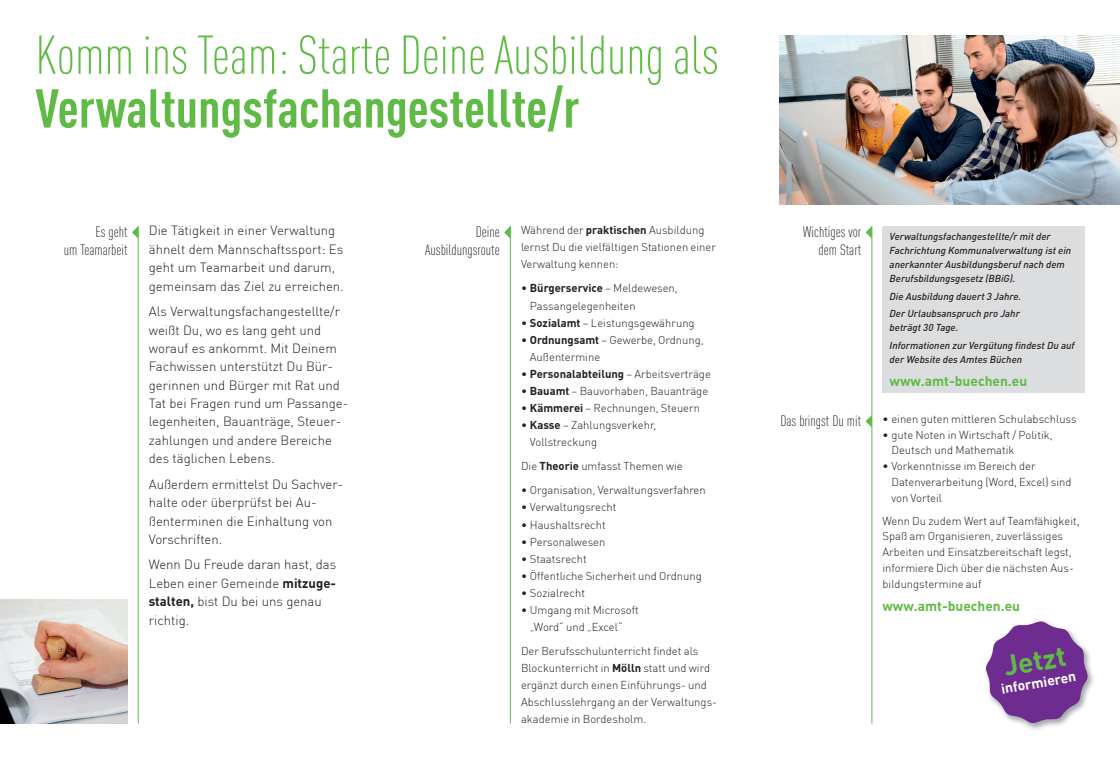
<style>
.page{position:relative;width:1120px;height:759px;background:#fff}
.page>*{position:absolute;margin:0;border:0;box-sizing:border-box;transform-origin:0 0}
.t1{font:300 53.75px "DIN Cond";color:#60bb46}
.t2{font:700 53.75px "DIN Cond";color:#60bb46}
.t3{font:700 28px "DIN Pro";color:#60bb46}
.t4{font:300 15px/18px "DIN Cond";color:#231f20;text-align:right}
.t5{font:700 14px "DIN Pro";color:#fff}
.t6{font:700 13.75px "DIN Pro";color:#60bb46}
.t7{font:300 13.12px/18.4px "DIN Pro";color:#231f20}
.t8{font:300 11.25px/17px "DIN Pro";color:#231f20}
.t9{font:italic 500 10px/14px "DIN";color:#231f20}
.s1{font-weight:700}
</style>
<div class="page">
<hr style="left:138px;top:226px;width:1px;height:497px;background:#60bb46">
<hr style="left:510px;top:226px;width:1px;height:497px;background:#60bb46">
<hr style="left:871px;top:226px;width:1px;height:497px;background:#60bb46">
<svg style="left:132px;top:226px;width:6px;height:12px"></svg>
<svg style="left:504px;top:226px;width:6px;height:12px"></svg>
<svg style="left:865px;top:226px;width:7px;height:12px"></svg>
<svg style="left:865px;top:415px;width:7px;height:12px"></svg>
<div style="left:882px;top:226px;width:202px;height:167px;background:#dcdddf"></div>
<img style="left:780px;top:35px;width:340px;height:170px">
<img style="left:0;top:599px;width:128px;height:124px">
<img style="left:1020px;top:652px;width:74px;height:78px">
<svg style="left:985px;top:621px;width:103px;height:102px"></svg>
<h1 class="t1" style="left:35px;top:24px;width:685px">Komm ins Team: Starte Deine Ausbildung als</h1>
<h1 class="t2" style="left:35px;top:76px;width:545px">Verwaltungsfachangestellte/r</h1>
<p class="t8" style="left:521px;top:221px;width:196px">Während der <span class="s1">praktischen</span> Ausbildung lernst Du die vielfältigen Stationen einer<br>Verwaltung kennen:</p>
<p class="t8" style="left:530px;top:279px;width:149px;text-indent:-9px">• <span class="s1">Bürgerservice</span> – Meldewesen,<br>Passangelegenheiten</p>
<p class="t8" style="left:521px;top:314px;width:175px">• <span class="s1">Sozialamt</span> – Leistungsgewährung</p>
<p class="t8" style="left:530px;top:331px;width:175px;text-indent:-9px">• <span class="s1">Ordnungsamt</span> – Gewerbe, Ordnung,<br>Außentermine</p>
<p class="t8" style="left:521px;top:365px;width:191px">• <span class="s1">Personalabteilung</span> – Arbeitsverträge</p>
<p class="t8" style="left:521px;top:382px;width:189px">• <span class="s1">Bauamt</span> – Bauvorhaben, Bauanträge</p>
<p class="t8" style="left:521px;top:399px;width:181px">• <span class="s1">Kämmerei</span> – Rechnungen, Steuern</p>
<p class="t8" style="left:530px;top:416px;width:128px;text-indent:-9px">• <span class="s1">Kasse</span> – Zahlungsverkehr,<br>Vollstreckung</p>
<p class="t8" style="left:521px;top:457px;width:163px">Die <span class="s1">Theorie</span> umfasst Themen wie</p>
<p class="t8" style="left:521px;top:481px;width:186px">• Organisation, Verwaltungsverfahren</p>
<p class="t8" style="left:521px;top:498px;width:97px">• Verwaltungsrecht</p>
<p class="t8" style="left:521px;top:515px;width:86px">• Haushaltsrecht</p>
<p class="t8" style="left:521px;top:532px;width:86px">• Personalwesen</p>
<p class="t8" style="left:521px;top:549px;width:67px">• Staatsrecht</p>
<p class="t8" style="left:521px;top:567px;width:182px">• Öffentliche Sicherheit und Ordnung</p>
<p class="t8" style="left:521px;top:584px;width:65px">• Sozialrecht</p>
<p class="t8" style="left:530px;top:601px;width:111px;text-indent:-9px">• Umgang mit Microsoft „Word“ und „Excel“</p>
<p class="t8" style="left:521px;top:642px;width:197px">Der Berufsschulunterricht findet als Blockunterricht in <span class="s1">Mölln</span> statt und wird ergänzt durch einen Einführungs- und Abschlusslehrgang an der Verwaltungs&shy;akademie in Bordesholm.</p>
<p class="t7" style="left:149px;top:221px;width:196px">Die Tätigkeit in einer Verwaltung ähnelt dem Mannschaftssport: Es geht um Teamarbeit und darum, gemeinsam das Ziel zu erreichen.</p>
<p class="t7" style="left:149px;top:302px;width:201px">Als Verwaltungsfachangestellte/r weißt Du, wo es lang geht und worauf es ankommt. Mit Deinem<br>Fachwissen unterstützt Du Bür&shy;gerinnen und Bürger mit Rat und<br>Tat bei Fragen rund um Passange&shy;legenheiten, Bauanträge, Steuer&shy;zahlungen und andere Bereiche des täglichen Lebens.</p>
<p class="t7" style="left:149px;top:474px;width:196px">Außerdem ermittelst Du Sachver&shy;halte oder überprüfst bei Au&shy;ßenterminen die Einhaltung von<br>Vorschriften.</p>
<p class="t7" style="left:149px;top:555px;width:189px">Wenn Du Freude daran hast, das<br>Leben einer Gemeinde <span class="s1">mitzuge&shy;stalten,</span> bist Du bei uns genau richtig.</p>
<h3 class="t4" style="left:64px;top:222px;width:65px">Es geht<br>um Teamarbeit</h3>
<h3 class="t4" style="left:425px;top:222px;width:76px">Deine<br>Ausbildungsroute</h3>
<h3 class="t4" style="left:803px;top:222px;width:59px">Wichtiges vor dem Start</h3>
<h3 class="t4" style="left:780px;top:411px;width:82px">Das bringst Du mit</h3>
<p class="t9" style="left:889px;top:229px;width:183px">Verwaltungsfachangestellte/r mit der Fachrichtung Kommunalverwaltung ist ein anerkannter Ausbildungsberuf nach dem Berufsbildungsgesetz (BBiG).</p>
<p class="t9" style="left:889px;top:287px;width:133px;line-height:17.5px">Die Ausbildung dauert 3 Jahre.<br>Der Urlaubsanspruch pro Jahr</p>
<p class="t9" style="left:889px;top:319px;width:186px;line-height:17.5px">beträgt 30 Tage.<br>Informationen zur Vergütung findest Du auf</p>
<p class="t9" style="left:889px;top:352px;width:134px">der Website des Amtes Büchen</p>
<p class="t6" style="left:889px;top:371px;width:139px">www.amt-buechen.eu</p>
<p class="t8" style="left:882px;top:410px;width:196px">• einen guten mittleren Schulabschluss</p>
<p class="t8" style="left:891px;top:426px;width:163px;line-height:15.8px;text-indent:-9px">• gute Noten in Wirtschaft / Politik,<br>Deutsch und Mathematik</p>
<p class="t8" style="left:891px;top:458px;width:182px;line-height:15.8px;text-indent:-9px">• Vorkenntnisse im Bereich der<br>Datenverarbeitung (Word, Excel) sind von Vorteil</p>
<p class="t8" style="left:882px;top:512px;width:199px;line-height:15.8px">Wenn Du zudem Wert auf Teamfähigkeit, Spaß am Organisieren, zuverlässiges Arbeiten und Einsatzbereitschaft legst, informiere Dich über die nächsten Aus&shy;bildungstermine auf</p>
<p class="t6" style="left:882px;top:596px;width:139px">www.amt-buechen.eu</p>
<h2 class="t3" style="left:1000px;top:648px;width:64px;rotate:-10deg">Jetzt</h2>
<p class="t5" style="left:999px;top:679px;width:77px;rotate:-10deg">informieren</p>
</div>
